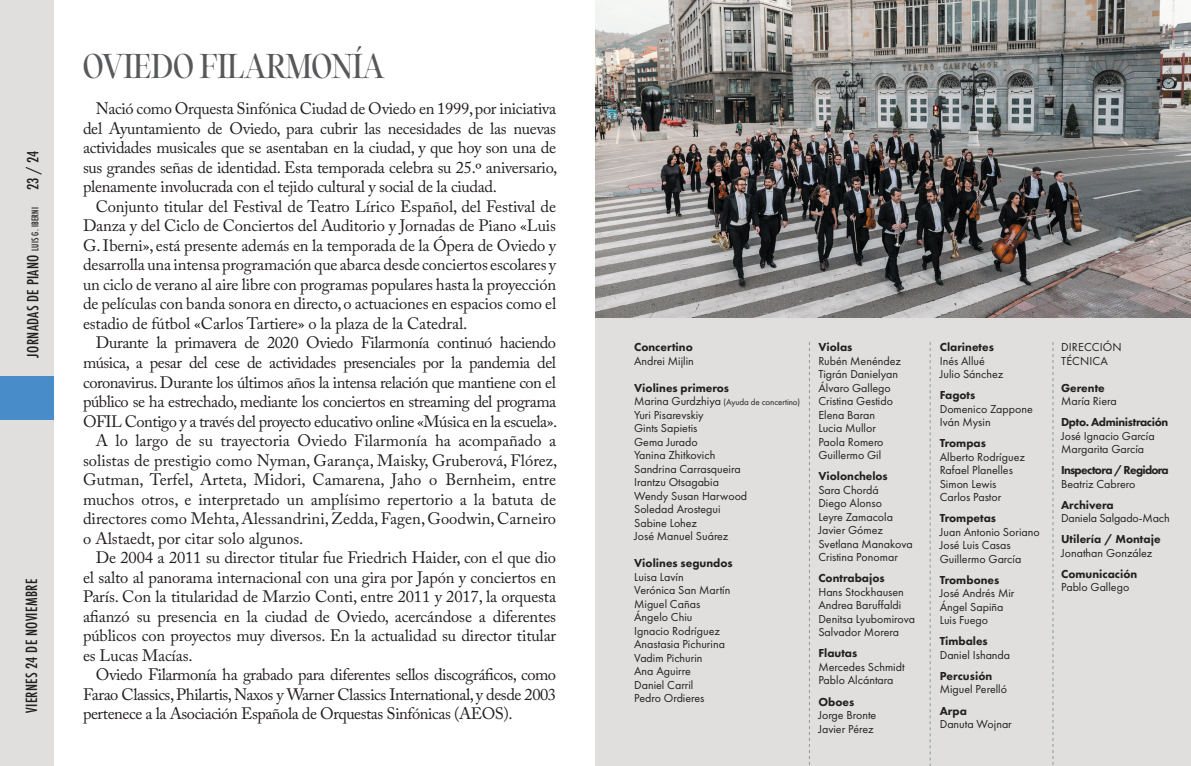
<style>
.page{position:relative;width:1191px;height:766px;background:#fff}
.page>*{position:absolute;margin:0;border:0;box-sizing:border-box;transform-origin:0 0}
.t1{font:30px "PP Editorial Old";color:#57585a}
.t2{font:16.5px/19.5px "Adobe Caslon Pro";letter-spacing:-.02em;color:#231f20;text-align:justify}
.t3{font:500 condensed 15px "Futura";letter-spacing:.02em;color:#231f20}
.t4{font:12px/13.5px "Futura PT";color:#231f20}
.t5{font:800 12px "Futura PT";color:#231f20}
.t6{font:800 12px "Futura PT";letter-spacing:-.03em;color:#231f20}
.t7{font:800 12px "Futura PT";letter-spacing:-.06em;color:#231f20}
.t8{font:9px "Futura PT";letter-spacing:-.01em;color:#231f20}
.s1{font-size:9px}
.s2{font-size:12px}
</style>
<div class="page">
<div style="left:0;top:0;width:54px;height:765px;background:#e1dfde"></div>
<div style="left:0;top:376px;width:54px;height:44px;background:#488cca"></div>
<div style="left:595px;top:317px;width:596px;height:448px;background:#e1dfde"></div>
<img style="left:595px;top:0;width:596px;height:317px">
<svg style="left:809px;top:342px;width:1px;height:423px"></svg>
<svg style="left:929px;top:342px;width:1px;height:423px"></svg>
<svg style="left:1052px;top:342px;width:1px;height:423px"></svg>
<p class="t3" style="left:23px;top:357px;width:208px;rotate:-90deg">JORNADAS DE PIANO <span class="s1">LUIS G. IBERNI</span> 23 / 24</p>
<p class="t3" style="left:22px;top:712px;width:135px;rotate:-90deg">VIERNES 24 DE NOVIEMBRE</p>
<p class="t1" style="left:83px;top:45px;width:303px">OVIEDO FILARMONÍA</p>
<p class="t2" style="left:83px;top:99px;width:476px;text-indent:13px">Nació como Orquesta Sinfónica Ciudad de Oviedo en 1999, por iniciativa del Ayuntamiento de Oviedo, para cubrir las necesidades de las nuevas actividades musicales que se asentaban en la ciudad, y que hoy son una de sus grandes señas de identidad. Esta temporada celebra su 25.º aniversario, plenamente involucrada con el tejido cultural y social de la ciudad.</p>
<p class="t2" style="left:83px;top:196px;width:475px;text-indent:13px">Conjunto titular del Festival de Teatro Lírico Español, del Festival de Danza y del Ciclo de Conciertos del Auditorio y Jornadas de Piano «Luis G. Iberni», está presente además en la temporada de la Ópera de Oviedo y desarrolla una intensa programación que abarca desde conciertos escolares y un ciclo de verano al aire libre con programas populares hasta la proyección de películas con banda sonora en directo, o actuaciones en espacios como el estadio de fútbol «Carlos Tartiere» o la plaza de la Catedral.</p>
<p class="t2" style="left:83px;top:333px;width:476px;text-indent:13px">Durante la primavera de 2020 Oviedo Filarmonía continuó haciendo música, a pesar del cese de actividades presenciales por la pandemia del coronavirus. Durante los últimos años la intensa relación que mantiene con el público se ha estrechado, mediante los conciertos en streaming del programa OFIL Contigo y a través del proyecto educativo online «Música en la escuela».</p>
<p class="t2" style="left:83px;top:430px;width:476px;text-indent:13px">A lo largo de su trayectoria Oviedo Filarmonía ha acompañado a solistas de prestigio como Nyman, Garança, Maisky, Gruberová, Flórez, Gutman, Terfel, Arteta, Midori, Camarena, Jaho o Bernheim, entre muchos otros, e interpretado un amplísimo repertorio a la batuta de directores como Mehta, Alessandrini, Zedda, Fagen, Goodwin, Carneiro o Alstaedt, por citar solo algunos.</p>
<p class="t2" style="left:83px;top:547px;width:474px;text-indent:13px">De 2004 a 2011 su director titular fue Friedrich Haider, con el que dio el salto al panorama internacional con una gira por Japón y conciertos en París. Con la titularidad de Marzio Conti, entre 2011 y 2017, la orquesta afianzó su presencia en la ciudad de Oviedo, acercándose a diferentes públicos con proyectos muy diversos. En la actualidad su director titular es Lucas Macías.</p>
<p class="t2" style="left:83px;top:664px;width:474px;text-indent:13px">Oviedo Filarmonía ha grabado para diferentes sellos discográficos, como Farao Classics, Philartis, Naxos y Warner Classics International, y desde 2003 pertenece a la Asociación Española de Orquestas Sinfónicas (AEOS).</p>
<p class="t5" style="left:634px;top:339px;width:60px">Concertino</p>
<p class="t4" style="left:634px;top:354px;width:61px">Andrei Mijlin</p>
<p class="t5" style="left:634px;top:380px;width:96px">Violines primeros</p>
<p class="t8" style="left:634px;top:397px;width:168px"><span class="s2">Marina Gurdzhiya</span> (Ayuda de concertino)</p>
<p class="t4" style="left:634px;top:408px;width:71px">Yuri Pisarevskiy</p>
<p class="t4" style="left:634px;top:421px;width:65px">Gints Sapietis</p>
<p class="t4" style="left:634px;top:435px;width:65px">Gema Jurado</p>
<p class="t4" style="left:634px;top:448px;width:83px">Yanina Zhitkovich</p>
<p class="t4" style="left:634px;top:462px;width:108px">Sandrina Carrasqueira</p>
<p class="t4" style="left:634px;top:475px;width:86px">Irantzu Otsagabia</p>
<p class="t4" style="left:634px;top:489px;width:115px">Wendy Susan Harwood</p>
<p class="t4" style="left:634px;top:502px;width:88px">Soledad Arostegui</p>
<p class="t4" style="left:634px;top:516px;width:64px">Sabine Lohez</p>
<p class="t4" style="left:634px;top:529px;width:96px">José Manuel Suárez</p>
<p class="t5" style="left:634px;top:555px;width:100px">Violines segundos</p>
<p class="t4" style="left:634px;top:570px;width:51px">Luisa Lavín</p>
<p class="t4" style="left:634px;top:583px;width:98px">Verónica San Martín</p>
<p class="t4" style="left:634px;top:597px;width:68px">Miguel Cañas</p>
<p class="t4" style="left:634px;top:610px;width:60px">Ángelo Chiu</p>
<p class="t4" style="left:634px;top:624px;width:87px">Ignacio Rodríguez</p>
<p class="t4" style="left:634px;top:637px;width:92px">Anastasia Pichurina</p>
<p class="t4" style="left:634px;top:651px;width:70px">Vadim Pichurin</p>
<p class="t4" style="left:634px;top:664px;width:58px">Ana Aguirre</p>
<p class="t4" style="left:634px;top:678px;width:61px">Daniel Carril</p>
<p class="t4" style="left:634px;top:691px;width:72px">Pedro Ordieres</p>
<p class="t5" style="left:818px;top:339px;width:36px">Violas</p>
<p class="t4" style="left:818px;top:354px;width:84px">Rubén Menéndez</p>
<p class="t4" style="left:818px;top:367px;width:81px">Tigrán Danielyan</p>
<p class="t4" style="left:818px;top:381px;width:74px">Álvaro Gallego</p>
<p class="t4" style="left:818px;top:394px;width:76px">Cristina Gestido</p>
<p class="t4" style="left:818px;top:408px;width:58px">Elena Baran</p>
<p class="t4" style="left:818px;top:421px;width:59px">Lucia Mullor</p>
<p class="t4" style="left:818px;top:435px;width:67px">Paola Romero</p>
<p class="t4" style="left:818px;top:448px;width:64px">Guillermo Gil</p>
<p class="t5" style="left:818px;top:468px;width:71px">Violonchelos</p>
<p class="t4" style="left:818px;top:483px;width:62px">Sara Chordá</p>
<p class="t4" style="left:818px;top:496px;width:65px">Diego Alonso</p>
<p class="t4" style="left:818px;top:510px;width:76px">Leyre Zamacola</p>
<p class="t4" style="left:818px;top:523px;width:66px">Javier Gómez</p>
<p class="t4" style="left:818px;top:537px;width:96px">Svetlana Manakova</p>
<p class="t4" style="left:818px;top:550px;width:81px">Cristina Ponomar</p>
<p class="t5" style="left:818px;top:570px;width:68px">Contrabajos</p>
<p class="t4" style="left:818px;top:585px;width:87px">Hans Stockhausen</p>
<p class="t4" style="left:818px;top:598px;width:84px">Andrea Baruffaldi</p>
<p class="t4" style="left:818px;top:612px;width:98px">Denitsa Lyubomirova</p>
<p class="t4" style="left:818px;top:625px;width:82px">Salvador Morera</p>
<p class="t5" style="left:818px;top:645px;width:40px">Flautas</p>
<p class="t4" style="left:818px;top:660px;width:88px">Mercedes Schmidt</p>
<p class="t4" style="left:818px;top:673px;width:77px">Pablo Alcántara</p>
<p class="t5" style="left:818px;top:693px;width:37px">Oboes</p>
<p class="t4" style="left:818px;top:708px;width:59px">Jorge Bronte</p>
<p class="t4" style="left:818px;top:721px;width:57px">Javier Pérez</p>
<p class="t5" style="left:939px;top:339px;width:56px">Clarinetes</p>
<p class="t4" style="left:939px;top:354px;width:47px">Inés Allué</p>
<p class="t4" style="left:939px;top:367px;width:65px">Julio Sánchez</p>
<p class="t5" style="left:939px;top:387px;width:37px">Fagots</p>
<p class="t4" style="left:939px;top:402px;width:95px">Domenico Zappone</p>
<p class="t4" style="left:939px;top:415px;width:52px">Iván Mysin</p>
<p class="t5" style="left:939px;top:435px;width:48px">Trompas</p>
<p class="t4" style="left:939px;top:450px;width:87px">Alberto Rodríguez</p>
<p class="t4" style="left:939px;top:463px;width:75px">Rafael Planelles</p>
<p class="t4" style="left:939px;top:477px;width:58px">Simon Lewis</p>
<p class="t4" style="left:939px;top:490px;width:63px">Carlos Pastor</p>
<p class="t5" style="left:939px;top:510px;width:58px">Trompetas</p>
<p class="t4" style="left:939px;top:525px;width:101px">Juan Antonio Soriano</p>
<p class="t4" style="left:939px;top:538px;width:72px">José Luis Casas</p>
<p class="t4" style="left:939px;top:552px;width:83px">Guillermo García</p>
<p class="t5" style="left:939px;top:572px;width:61px">Trombones</p>
<p class="t4" style="left:939px;top:586px;width:76px">José Andrés Mir</p>
<p class="t4" style="left:939px;top:600px;width:65px">Ángel Sapiña</p>
<p class="t4" style="left:939px;top:613px;width:50px">Luis Fuego</p>
<p class="t5" style="left:939px;top:633px;width:50px">Timbales</p>
<p class="t4" style="left:939px;top:648px;width:72px">Daniel Ishanda</p>
<p class="t5" style="left:939px;top:668px;width:54px">Percusión</p>
<p class="t4" style="left:939px;top:682px;width:69px">Miguel Perelló</p>
<p class="t5" style="left:939px;top:702px;width:29px">Arpa</p>
<p class="t4" style="left:939px;top:717px;width:74px">Danuta Wojnar</p>
<p class="t4" style="left:1061px;top:340px;width:62px">DIRECCIÓN<br>TÉCNICA</p>
<p class="t5" style="left:1061px;top:380px;width:45px">Gerente</p>
<p class="t4" style="left:1061px;top:394px;width:57px">María Riera</p>
<p class="t6" style="left:1061px;top:414px;width:109px">Dpto. Administración</p>
<p class="t4" style="left:1061px;top:429px;width:95px">José Ignacio García</p>
<p class="t4" style="left:1061px;top:442px;width:85px">Margarita García</p>
<p class="t7" style="left:1061px;top:462px;width:109px">Inspectora / Regidora</p>
<p class="t4" style="left:1061px;top:477px;width:76px">Beatriz Cabrero</p>
<p class="t5" style="left:1061px;top:497px;width:54px">Archivera</p>
<p class="t4" style="left:1061px;top:511px;width:110px">Daniela Salgado-Mach</p>
<p class="t5" style="left:1061px;top:531px;width:101px">Utilería / Montaje</p>
<p class="t4" style="left:1061px;top:546px;width:93px">Jonathan González</p>
<p class="t5" style="left:1061px;top:566px;width:78px">Comunicación</p>
<p class="t4" style="left:1061px;top:580px;width:70px">Pablo Gallego</p>
</div>
